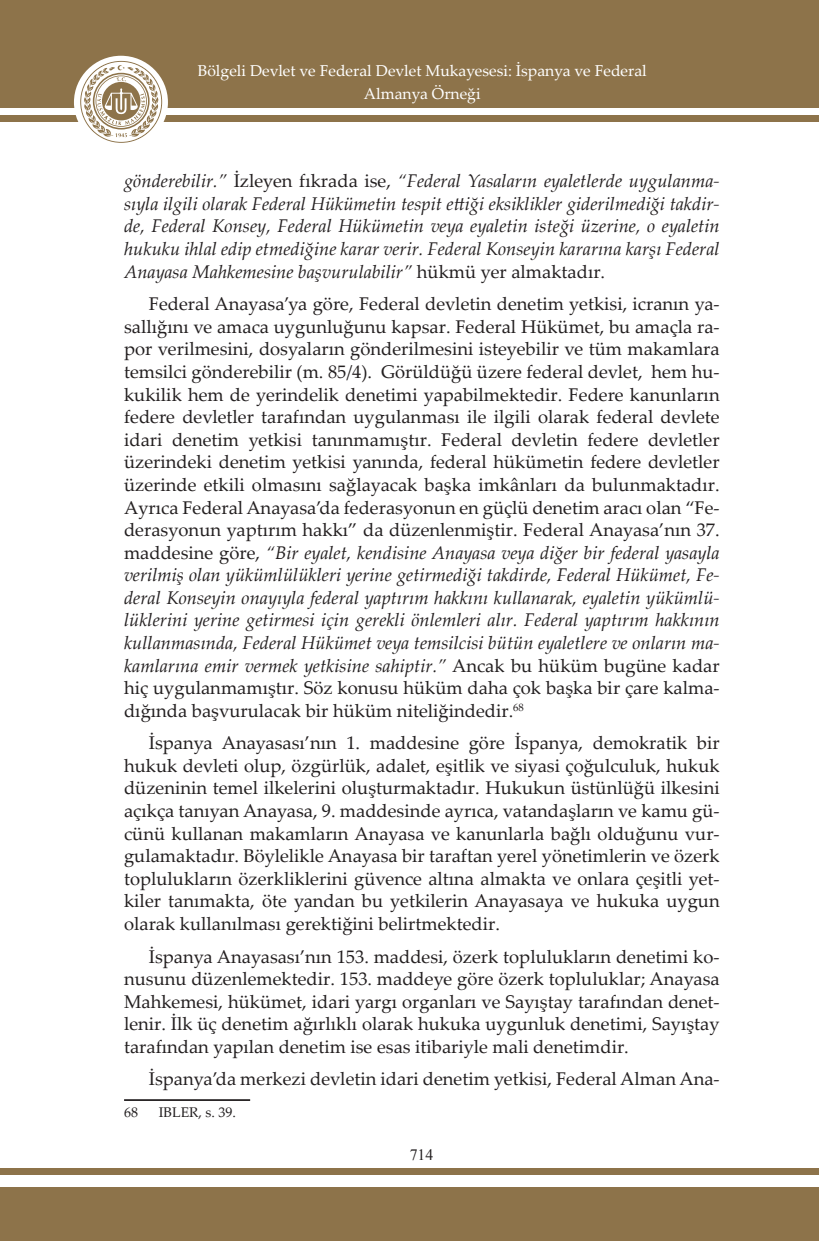
<style>
.page{position:relative;width:819px;height:1241px;background:#fff}
.page>*{position:absolute;margin:0;border:0;box-sizing:border-box;transform-origin:0 0}
.t1{font:18.38px/22.6px "Palatino Linotype";color:#231f20;text-align:justify}
.t2{font:italic 18.38px/22.6px "Palatino Linotype";color:#231f20;text-align:justify}
.t3{font:15.75px/22.8px "Palatino Linotype";color:#fff;text-align:center}
.t4{font:15.75px "Times New Roman";color:#231f20}
.t5{font:14px "Palatino Linotype";color:#231f20}
.s1{font-style:normal}
.s2{font-style:italic}
</style>
<div class="page">
<div style="left:0;top:0;width:819px;height:108px;background:#8d734a"></div>
<div style="left:0;top:1187px;width:819px;height:53px;background:#8d734a"></div>
<div style="left:0;top:116px;width:819px;height:6px;background:#8d734a"></div>
<div style="left:0;top:1167px;width:819px;height:6px;background:#8d734a"></div>
<div style="left:74px;top:56px;width:94px;height:93px;background:#fff;border-radius:50%"></div>
<svg style="left:80px;top:61px;width:82px;height:82px"></svg>
<hr style="left:124px;top:1098px;width:126px;height:2px;background:#231f20">
<p class="t3" style="left:198px;top:59px;width:450px">Bölgeli Devlet ve Federal Devlet Mukayesesi: İspanya ve Federal<br>Almanya Örneği</p>
<p class="t2" style="left:124px;top:169px;width:597px">gönderebilir.” <span class="s1">İzleyen fıkrada ise,</span> “Federal Yasaların eyaletlerde uygulanma&shy;sıyla ilgili olarak Federal Hükümetin tespit ettiği eksiklikler giderilmediği takdir&shy;de, Federal Konsey, Federal Hükümetin veya eyaletin isteği üzerine, o eyaletin hukuku ihlal edip etmediğine karar verir. Federal Konseyin kararına karşı Federal Anayasa Mahkemesine başvurulabilir” <span class="s1">hükmü yer almaktadır.</span></p>
<p class="t1" style="left:124px;top:292px;width:597px;text-indent:25px">Federal Anayasa’ya göre, Federal devletin denetim yetkisi, icranın ya&shy;sallığını ve amaca uygunluğunu kapsar. Federal Hükümet, bu amaçla ra&shy;por verilmesini, dosyaların gönderilmesini isteyebilir ve tüm makamlara temsilci gönderebilir (m. 85/4). Görüldüğü üzere federal devlet, hem hu&shy;kukilik hem de yerindelik denetimi yapabilmektedir. Federe kanunların federe devletler tarafından uygulanması ile ilgili olarak federal devlete idari denetim yetkisi tanınmamıştır. Federal devletin federe devletler üzerindeki denetim yetkisi yanında, federal hükümetin federe devletler üzerinde etkili olmasını sağlayacak başka imkânları da bulunmaktadır.<br>Ayrıca Federal Anayasa’da federasyonun en güçlü denetim aracı olan “Fe&shy;derasyonun yaptırım hakkı” da düzenlenmiştir. Federal Anayasa’nın 37. maddesine göre, <span class="s2">“Bir eyalet, kendisine Anayasa veya diğer bir federal yasayla verilmiş olan yükümlülükleri yerine getirmediği takdirde, Federal Hükümet, Fe&shy;deral Konseyin onayıyla federal yaptırım hakkını kullanarak, eyaletin yükümlü&shy;lüklerini yerine getirmesi için gerekli önlemleri alır. Federal yaptırım hakkının kullanmasında, Federal Hükümet veya temsilcisi bütün eyaletlere ve onların ma&shy;kamlarına emir vermek yetkisine sahiptir.”</span> Ancak bu hüküm bugüne kadar hiç uygulanmamıştır. Söz konusu hüküm daha çok başka bir çare kalma&shy;dığında başvurulacak bir hüküm niteliğindedir.<sup>68</sup></p>
<p class="t1" style="left:124px;top:730px;width:597px;text-indent:25px">İspanya Anayasası’nın 1. maddesine göre İspanya, demokratik bir hukuk devleti olup, özgürlük, adalet, eşitlik ve siyasi çoğulculuk, hukuk düzeninin temel ilkelerini oluşturmaktadır. Hukukun üstünlüğü ilkesini açıkça tanıyan Anayasa, 9. maddesinde ayrıca, vatandaşların ve kamu gü&shy;cünü kullanan makamların Anayasa ve kanunlarla bağlı olduğunu vur&shy;gulamaktadır. Böylelikle Anayasa bir taraftan yerel yönetimlerin ve özerk toplulukların özerkliklerini güvence altına almakta ve onlara çeşitli yet&shy;kiler tanımakta, öte yandan bu yetkilerin Anayasaya ve hukuka uygun olarak kullanılması gerektiğini belirtmektedir.</p>
<p class="t1" style="left:124px;top:944px;width:597px;text-indent:25px">İspanya Anayasası’nın 153. maddesi, özerk toplulukların denetimi ko&shy;nusunu düzenlemektedir. 153. maddeye göre özerk topluluklar; Anayasa Mahkemesi, hükümet, idari yargı organları ve Sayıştay tarafından denet&shy;lenir. İlk üç denetim ağırlıklı olarak hukuka uygunluk denetimi, Sayıştay tarafından yapılan denetim ise esas itibariyle mali denetimdir.</p>
<p class="t1" style="left:149px;top:1066px;width:572px">İspanya’da merkezi devletin idari denetim yetkisi, Federal Alman Ana-</p>
<p class="t5" style="left:124px;top:1101px;width:15px">68</p>
<p class="t5" style="left:159px;top:1101px;width:79px">IBLER, s. 39.</p>
<p class="t4" style="left:409px;top:1143px;width:25px">714</p>
</div>
